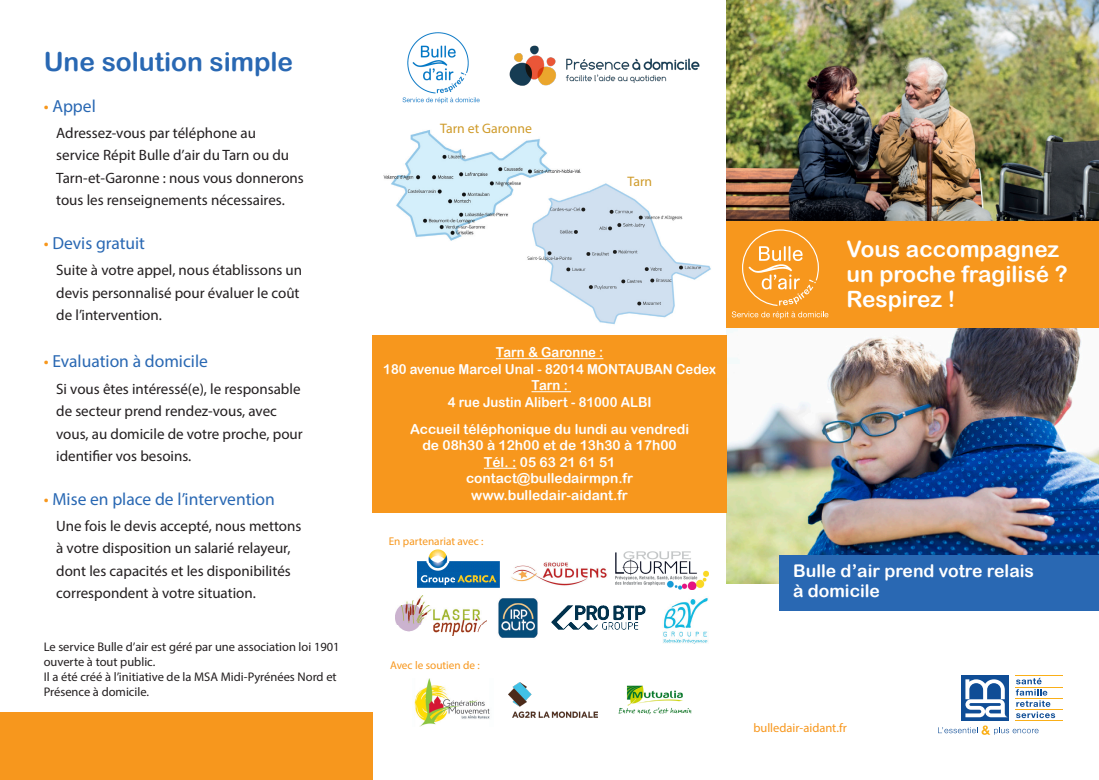
<style>
.page{position:relative;width:1099px;height:780px;background:#fff}
.page>*{position:absolute;margin:0;border:0;box-sizing:border-box;transform-origin:0 0}
.t1{font:26.25px "Arial Rounded MT Bold";color:#2968b3}
.t2{font:22.5px/25px "Arial Rounded MT Bold";color:#fff}
.SOUS_TITRES{font:17.5px "Myriad Pro";color:#2968b3}
.t3{font:17.5px/20px "Arial Rounded MT Bold";color:#fff}
.t4{font:15px/22.5px "Myriad Pro";color:#231f20}
.t5{font:13.75px "Arial Rounded MT Bold";color:#fff}
.t6{font:13.75px "Arial Rounded MT Bold";color:#fff;scale:.95 1}
.t7{font:13.75px "Myriad Pro";color:#cf9b2a}
.t8{font:12.5px/15px "Myriad Pro";color:#231f20}
.t9{font:12.5px "Myriad Pro";color:#f7971d}
.t10{font:11.25px "Myriad Pro";color:#f7971d}
.s1{color:#f7971d}
</style>
<div class="page">
<img style="left:726px;top:327px;width:372px;height:256px">
<div style="left:779px;top:556px;width:319px;height:55px;background:#2968b3"></div>
<img style="left:726px;top:0;width:372px;height:221px">
<div style="left:0;top:712px;width:372px;height:68px;background:#f7971d"></div>
<div style="left:372px;top:335px;width:354px;height:178px;background:#f7971d"></div>
<hr style="left:496px;top:358px;width:107px;height:1px;background:#fff">
<hr style="left:531px;top:391px;width:40px;height:1px;background:#fff">
<hr style="left:484px;top:468px;width:32px;height:1px;background:#fff">
<svg style="left:1015px;top:677px;width:40px;height:41px"></svg>
<hr style="left:1014px;top:675px;width:48px;height:1px;background:#faaf18">
<hr style="left:1014px;top:686px;width:48px;height:1px;background:#faaf18">
<hr style="left:1014px;top:698px;width:48px;height:1px;background:#faaf18">
<hr style="left:1014px;top:709px;width:48px;height:1px;background:#faaf18">
<hr style="left:1014px;top:720px;width:48px;height:1px;background:#faaf18">
<div style="left:961px;top:675px;width:47px;height:46px;background:#0f4d96"></div>
<svg style="left:965px;top:679px;width:42px;height:38px"></svg>
<svg style="left:938px;top:725px;width:100px;height:9px"></svg>
<div style="left:825px;top:221px;width:273px;height:106px;background:#f7971d"></div>
<div style="left:726px;top:221px;width:106px;height:106px;background:#f7971d"></div>
<svg style="left:731px;top:229px;width:97px;height:90px"></svg>
<img style="left:414px;top:679px;width:76px;height:47px">
<img style="left:618px;top:685px;width:74px;height:30px">
<img style="left:508px;top:682px;width:89px;height:35px">
<img style="left:509px;top:45px;width:191px;height:41px">
<img style="left:383px;top:130px;width:198px;height:111px">
<img style="left:523px;top:180px;width:188px;height:145px">
<img style="left:402px;top:32px;width:78px;height:72px">
<img style="left:663px;top:598px;width:45px;height:45px">
<img style="left:498px;top:598px;width:40px;height:40px">
<img style="left:511px;top:562px;width:96px;height:24px">
<img style="left:616px;top:552px;width:92px;height:37px">
<img style="left:417px;top:549px;width:83px;height:39px">
<img style="left:395px;top:595px;width:91px;height:40px">
<img style="left:551px;top:605px;width:95px;height:25px">
<p class="t1" style="left:44px;top:47px;width:251px">Une solution simple</p>
<p class="SOUS_TITRES" style="left:44px;top:95px;width:54px"><span class="s1">•</span> Appel</p>
<p class="t4" style="left:56px;top:121px;width:249px">Adressez-vous par téléphone au<br>service Répit Bulle d’air du Tarn ou du Tarn-et-Garonne : nous vous donnerons tous les renseignements nécessaires.</p>
<p class="SOUS_TITRES" style="left:44px;top:232px;width:103px"><span class="s1">•</span> Devis gratuit</p>
<p class="t4" style="left:56px;top:258px;width:247px">Suite à votre appel, nous établissons un devis personnalisé pour évaluer le coût de l’intervention.</p>
<p class="SOUS_TITRES" style="left:44px;top:351px;width:166px"><span class="s1">•</span> Evaluation à domicile</p>
<p class="t4" style="left:56px;top:377px;width:248px">Si vous êtes intéressé(e), le responsable de secteur prend rendez-vous, avec vous, au domicile de votre proche, pour identifier vos besoins.</p>
<p class="SOUS_TITRES" style="left:44px;top:488px;width:233px"><span class="s1">•</span> Mise en place de l’intervention</p>
<p class="t4" style="left:56px;top:514px;width:247px">Une fois le devis accepté, nous mettons à votre disposition un salarié relayeur, dont les capacités et les disponibilités correspondent à votre situation.</p>
<p class="t8" style="left:44px;top:639px;width:297px">Le service Bulle d’air est géré par une association loi 1901 ouverte à tout public.</p>
<p class="t8" style="left:44px;top:669px;width:294px">Il a été créé à l’initiative de la MSA Midi-Pyrénées Nord et<br>Présence à domicile.</p>
<p class="t7" style="left:440px;top:120px;width:93px">Tarn et Garonne</p>
<p class="t7" style="left:627px;top:172px;width:26px">Tarn</p>
<p class="t6" style="left:496px;top:344px;width:115px">Tarn &amp; Garonne :</p>
<p class="t6" style="left:383px;top:361px;width:351px">180 avenue Marcel Unal - 82014 MONTAUBAN Cedex</p>
<p class="t6" style="left:531px;top:377px;width:40px">Tarn :</p>
<p class="t6" style="left:447px;top:394px;width:216px">4 rue Justin Alibert - 81000 ALBI</p>
<p class="t5" style="left:410px;top:421px;width:281px">Accueil téléphonique du lundi au vendredi</p>
<p class="t5" style="left:422px;top:437px;width:256px">de 08h30 à 12h00 et de 13h30 à 17h00</p>
<p class="t5" style="left:484px;top:454px;width:133px">Tél. : 05 63 21 61 51</p>
<p class="t5" style="left:466px;top:470px;width:169px">contact@bulledairmpn.fr</p>
<p class="t5" style="left:471px;top:487px;width:158px">www.bulledair-aidant.fr</p>
<p class="t10" style="left:389px;top:534px;width:96px">En partenariat avec :</p>
<p class="t10" style="left:390px;top:658px;width:91px">Avec le soutien de :</p>
<p class="t2" style="left:846px;top:236px;width:223px">Vous accompagnez un proche fragilisé ?<br>Respirez !</p>
<p class="t3" style="left:793px;top:561px;width:242px">Bulle d’air prend votre relais à domicile</p>
<p class="t9" style="left:753px;top:719px;width:95px">bulledair-aidant.fr</p>
</div>
